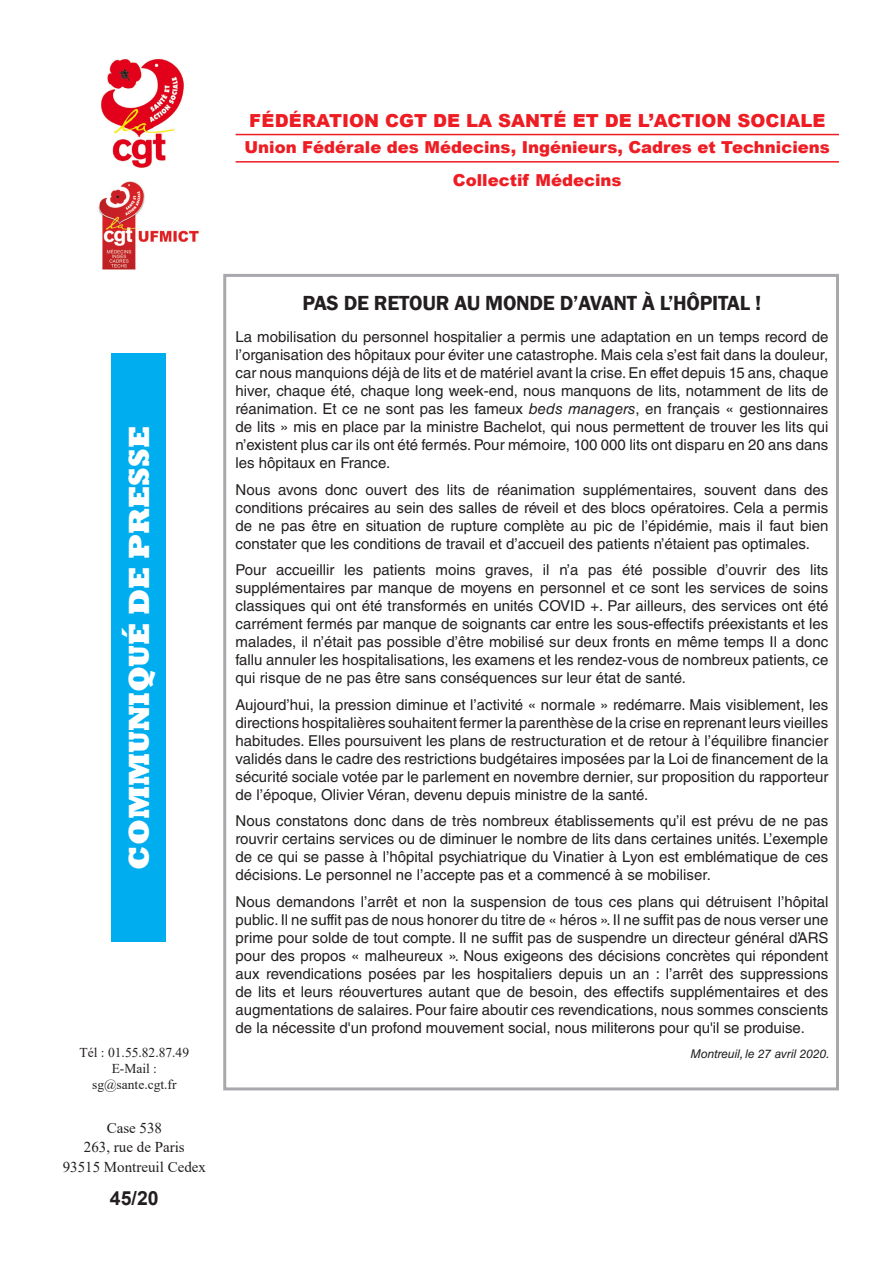
<style>
.page{position:relative;width:893px;height:1263px;background:#fff}
.page>*{position:absolute;margin:0;border:0;box-sizing:border-box;transform-origin:0 0}
.t1{font:800 30px "Rockwell";color:#fff}
.titre{font:600 21px "Franklin Gothic";letter-spacing:-.01em;color:#231f20}
.t2{font:700 19.5px "Arial";color:#231f20}
.t3{font:900 18px "Arial";color:#ee1d23}
.t4{font:900 16.5px "Arial";color:#ee1d23}
.txt_courant{font:15px/18px "Helvetica LT Std";color:#231f20;text-align:justify}
.t5{font:15px "Times New Roman";color:#231f20}
.t6{font:13.5px "Times New Roman";color:#231f20}
.txt_courant-2{font:italic 12px "Helvetica LT Std";color:#231f20}
.s1{font-style:italic}
</style>
<div class="page">
<div style="left:111px;top:353px;width:55px;height:589px;background:#00aeef"></div>
<div style="left:223px;top:274px;width:616px;height:816px;border:3px solid #a8a9ad"></div>
<img style="left:101px;top:58px;width:83px;height:110px">
<img style="left:98px;top:181px;width:101px;height:89px">
<hr style="left:236px;top:134px;width:603px;height:1px;background:#ee1d23">
<hr style="left:236px;top:161px;width:603px;height:2px;background:#ee1d23">
<p class="t3" style="left:249px;top:107px;width:578px">FÉDÉRATION CGT DE LA SANTÉ ET DE L’ACTION SOCIALE</p>
<p class="t4" style="left:244px;top:136px;width:587px">Union Fédérale des Médecins, Ingénieurs, Cadres et Techniciens</p>
<p class="t4" style="left:453px;top:168px;width:170px">Collectif Médecins</p>
<p class="t1" style="left:122px;top:869px;width:445px;rotate:-90deg">COMMUNIQUÉ DE PRESSE</p>
<p class="t6" style="left:80px;top:1043px;width:111px">Tél : 01.55.82.87.49</p>
<p class="t6" style="left:112px;top:1059px;width:47px">E-Mail :</p>
<p class="t6" style="left:92px;top:1075px;width:86px">sg@sante.cgt.fr</p>
<p class="t5" style="left:107px;top:1117px;width:57px">Case 538</p>
<p class="t5" style="left:84px;top:1137px;width:102px">263, rue de Paris</p>
<p class="t5" style="left:63px;top:1156px;width:145px">93515 Montreuil Cedex</p>
<p class="t2" style="left:110px;top:1184px;width:50px">45/20</p>
<p class="titre" style="left:302px;top:290px;width:460px">PAS DE RETOUR AU MONDE D’AVANT À L’HÔPITAL !</p>
<p class="txt_courant" style="left:236px;top:328px;width:594px">La mobilisation du personnel hospitalier a permis une adaptation en un temps record de l’organisation des hôpitaux pour éviter une catastrophe. Mais cela s’est fait dans la douleur, car nous manquions déjà de lits et de matériel avant la crise. En effet depuis 15 ans, chaque hiver, chaque été, chaque long week-end, nous manquons de lits, notamment de lits de réanimation. Et ce ne sont pas les fameux <span class="s1">beds managers</span>, en français « gestionnaires de lits » mis en place par la ministre Bachelot, qui nous permettent de trouver les lits qui n’existent plus car ils ont été fermés. Pour mémoire, 100 000 lits ont disparu en 20 ans dans les hôpitaux en France.</p>
<p class="txt_courant" style="left:236px;top:480px;width:594px">Nous avons donc ouvert des lits de réanimation supplémentaires, souvent dans des conditions précaires au sein des salles de réveil et des blocs opératoires. Cela a permis de ne pas être en situation de rupture complète au pic de l’épidémie, mais il faut bien constater que les conditions de travail et d’accueil des patients n’étaient pas optimales.</p>
<p class="txt_courant" style="left:236px;top:561px;width:594px">Pour accueillir les patients moins graves, il n’a pas été possible d’ouvrir des lits supplémentaires par manque de moyens en personnel et ce sont les services de soins classiques qui ont été transformés en unités COVID +. Par ailleurs, des services ont été carrément fermés par manque de soignants car entre les sous-effectifs préexistants et les malades, il n’était pas possible d’être mobilisé sur deux fronts en même temps Il a donc fallu annuler les hospitalisations, les examens et les rendez-vous de nombreux patients, ce qui risque de ne pas être sans conséquences sur leur état de santé.</p>
<p class="txt_courant" style="left:236px;top:695px;width:594px">Aujourd’hui, la pression diminue et l’activité « normale » redémarre. Mais visiblement, les directions hospitalières souhaitent fermer la parenthèse de la crise en reprenant leurs vieilles habitudes. Elles poursuivent les plans de restructuration et de retour à l’équilibre financier validés dans le cadre des restrictions budgétaires imposées par la Loi de financement de la sécurité sociale votée par le parlement en novembre dernier, sur proposition du rapporteur de l’époque, Olivier Véran, devenu depuis ministre de la santé.</p>
<p class="txt_courant" style="left:236px;top:812px;width:594px">Nous constatons donc dans de très nombreux établissements qu’il est prévu de ne pas rouvrir certains services ou de diminuer le nombre de lits dans certaines unités. L’exemple de ce qui se passe à l’hôpital psychiatrique du Vinatier à Lyon est emblématique de ces décisions. Le personnel ne l’accepte pas et a commencé à se mobiliser.</p>
<p class="txt_courant" style="left:236px;top:892px;width:594px">Nous demandons l’arrêt et non la suspension de tous ces plans qui détruisent l’hôpital public. Il ne suffit pas de nous honorer du titre de « héros ». Il ne suffit pas de nous verser une prime pour solde de tout compte. Il ne suffit pas de suspendre un directeur général d’ARS pour des propos « malheureux ». Nous exigeons des décisions concrètes qui répondent aux revendications posées par les hospitaliers depuis un an : l’arrêt des suppressions de lits et leurs réouvertures autant que de besoin, des effectifs supplémentaires et des augmentations de salaires. Pour faire aboutir ces revendications, nous sommes conscients de la nécessite d'un profond mouvement social, nous militerons pour qu'il se produise.</p>
<p class="txt_courant-2" style="left:690px;top:1046px;width:141px">Montreuil, le 27 avril 2020.</p>
</div>
